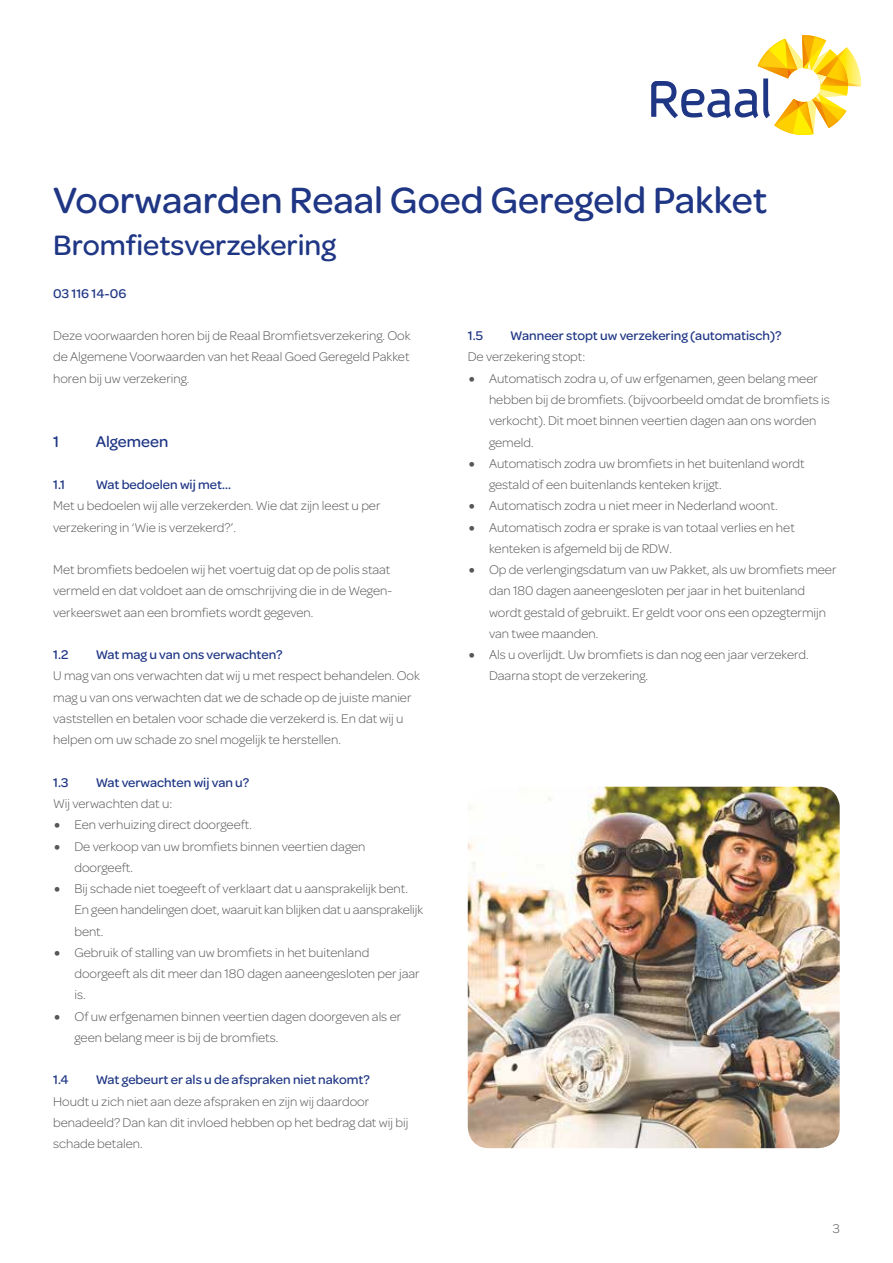
<style>
.page{position:relative;width:893px;height:1263px;background:#fff}
.page>*{position:absolute;margin:0;border:0;box-sizing:border-box;transform-origin:0 0}
.t1{font:500 39px "Omnes";color:#1f3685}
.t2{font:500 30px "Omnes";color:#1f3685}
.t3{font:500 16.5px "Omnes";color:#1f3685}
.t4{font:300 13.5px/21.3px "Omnes";color:#575756}
.t5{font:500 13.5px "Omnes";color:#1f3685}
.s1{font-size:27px}
</style>
<div class="page">
<svg style="left:651px;top:35px;width:210px;height:100px"></svg>
<img style="left:468px;top:787px;width:372px;height:361px">
<h1 class="t1" style="left:53px;top:173px;width:716px">Voorwaarden Reaal Goed Geregeld Pakket</h1>
<h2 class="t2" style="left:53px;top:224px;width:284px">Bromfietsverzekering</h2>
<p class="t5" style="left:53px;top:284px;width:75px">03 116 14-06</p>
<p class="t4" style="left:53px;top:325px;width:359px;text-align:justify">Deze voorwaarden horen bij de Reaal Bromfietsverzekering. Ook de Algemene Voorwaarden van het Reaal Goed Geregeld Pakket horen bij uw verzekering.</p>
<p class="t5" style="left:468px;top:326px;width:17px">1.5</p>
<p class="t5" style="left:510px;top:326px;width:273px">Wanneer stopt uw verzekering (automatisch)?</p>
<p class="t4" style="left:468px;top:346px;width:119px">De verzekering stopt:</p>
<p class="t4" style="left:489px;top:367px;width:342px;text-indent:-21px"><span class="s1">•</span> Automatisch zodra u, of uw erfgenamen, geen belang meer hebben bij de bromfiets. (bijvoorbeeld omdat de bromfiets is verkocht). Dit moet binnen veertien dagen aan ons worden gemeld.</p>
<p class="t4" style="left:489px;top:452px;width:317px;text-indent:-21px"><span class="s1">•</span> Automatisch zodra uw bromfiets in het buitenland wordt gestald of een buitenlands kenteken krijgt.</p>
<p class="t4" style="left:468px;top:495px;width:311px"><span class="s1">•</span> Automatisch zodra u niet meer in Nederland woont.</p>
<p class="t4" style="left:489px;top:516px;width:307px;text-indent:-21px"><span class="s1">•</span> Automatisch zodra er sprake is van totaal verlies en het kenteken is afgemeld bij de RDW.</p>
<p class="t4" style="left:489px;top:559px;width:349px;text-indent:-21px"><span class="s1">•</span> Op de verlengingsdatum van uw Pakket, als uw bromfiets meer dan 180 dagen aaneengesloten per jaar in het buitenland wordt gestald of gebruikt. Er geldt voor ons een opzegtermijn van twee maanden.</p>
<p class="t4" style="left:489px;top:644px;width:321px;text-indent:-21px"><span class="s1">•</span> Als u overlijdt. Uw bromfiets is dan nog een jaar verzekerd.<br>Daarna stopt de verzekering.</p>
<p class="t3" style="left:53px;top:430px;width:8px">1</p>
<p class="t3" style="left:96px;top:430px;width:74px">Algemeen</p>
<p class="t5" style="left:53px;top:475px;width:14px">1.1</p>
<p class="t5" style="left:96px;top:475px;width:137px">Wat bedoelen wij met...</p>
<p class="t4" style="left:53px;top:495px;width:329px">Met u bedoelen wij alle verzekerden. Wie dat zijn leest u per verzekering in ‘Wie is verzekerd?’.</p>
<p class="t4" style="left:53px;top:559px;width:341px">Met bromfiets bedoelen wij het voertuig dat op de polis staat vermeld en dat voldoet aan de omschrijving die in de Wegen&shy;verkeerswet aan een bromfiets wordt gegeven.</p>
<p class="t5" style="left:53px;top:645px;width:17px">1.2</p>
<p class="t5" style="left:96px;top:645px;width:188px">Wat mag u van ons verwachten?</p>
<p class="t4" style="left:53px;top:665px;width:368px">U mag van ons verwachten dat wij u met respect behandelen. Ook mag u van ons verwachten dat we de schade op de juiste manier vaststellen en betalen voor schade die verzekerd is. En dat wij u helpen om uw schade zo snel mogelijk te herstellen.</p>
<p class="t5" style="left:53px;top:773px;width:17px">1.3</p>
<p class="t5" style="left:96px;top:773px;width:155px">Wat verwachten wij van u?</p>
<p class="t4" style="left:53px;top:792px;width:121px">Wij verwachten dat u:</p>
<p class="t4" style="left:53px;top:814px;width:201px"><span class="s1">•</span> Een verhuizing direct doorgeeft.</p>
<p class="t4" style="left:74px;top:835px;width:293px;text-indent:-21px"><span class="s1">•</span> De verkoop van uw bromfiets binnen veertien dagen doorgeeft.</p>
<p class="t4" style="left:74px;top:877px;width:350px;text-indent:-21px"><span class="s1">•</span> Bij schade niet toegeeft of verklaart dat u aansprakelijk bent.<br>En geen handelingen doet, waaruit kan blijken dat u aansprakelijk bent.</p>
<p class="t4" style="left:74px;top:941px;width:347px;text-indent:-21px"><span class="s1">•</span> Gebruik of stalling van uw bromfiets in het buitenland doorgeeft als dit meer dan 180 dagen aaneengesloten per jaar is.</p>
<p class="t4" style="left:74px;top:1005px;width:328px;text-indent:-21px"><span class="s1">•</span> Of uw erfgenamen binnen veertien dagen doorgeven als er geen belang meer is bij de bromfiets.</p>
<p class="t5" style="left:53px;top:1070px;width:17px">1.4</p>
<p class="t5" style="left:96px;top:1070px;width:276px">Wat gebeurt er als u de afspraken niet nakomt?</p>
<p class="t4" style="left:53px;top:1090px;width:357px">Houdt u zich niet aan deze afspraken en zijn wij daardoor benadeeld? Dan kan dit invloed hebben op het bedrag dat wij bij schade betalen.</p>
<p class="t4" style="left:833px;top:1218px;width:9px">3</p>
</div>
